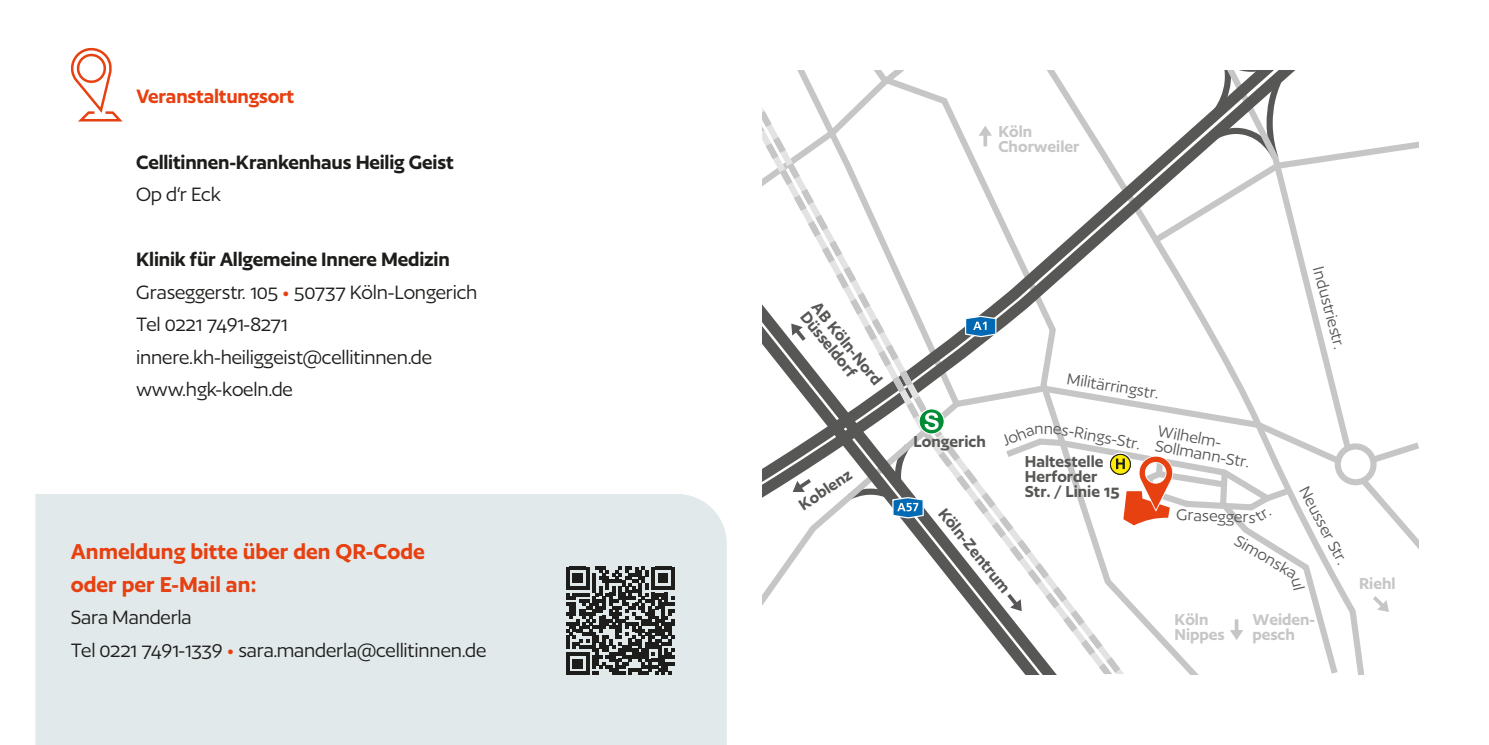
<style>
.page{position:relative;width:1489px;height:745px;background:#fff}
.page>*{position:absolute;margin:0;border:0;box-sizing:border-box;transform-origin:0 0}
.t1{font:600 25px/32.5px "Author";color:#e74011}
.t2{font:22.5px/32.5px "Author";letter-spacing:-.01em;color:#1d1d1b}
.t3{font:600 22.5px "Author";letter-spacing:-.01em;color:#1d1d1b}
.t4{font:600 22.5px "Author";letter-spacing:-.01em;color:#e74011}
.t5{font:18.5px/14.8px "Author Variable";color:#575756}
.t6{font:600 18.5px/14.8px "Author Variable";color:#575756}
.t7{font:600 18.5px/14.8px "Author Variable";color:#c6c6c6}
.s1{font-weight:600}
.s2{color:#e74011}
</style>
<div class="page">
<svg style="left:1047px;top:71px;width:266px;height:314px"></svg>
<svg style="left:1154px;top:71px;width:263px;height:171px"></svg>
<svg style="left:1047px;top:111px;width:73px;height:274px"></svg>
<svg style="left:762px;top:71px;width:198px;height:55px"></svg>
<svg style="left:762px;top:126px;width:349px;height:480px"></svg>
<svg style="left:70px;top:47px;width:53px;height:75px"></svg>
<div style="left:35px;top:494px;width:691px;height:250px;background:#e2e9ea"></div>
<svg style="left:566px;top:566px;width:108px;height:108px;background:#656867"></svg>
<svg style="left:848px;top:389px;width:569px;height:284px"></svg>
<p class="t4" style="left:136px;top:85px;width:160px">Veranstaltungsort</p>
<p class="t3" style="left:136px;top:150px;width:319px">Cellitinnen-Krankenhaus Heilig Geist</p>
<p class="t2" style="left:136px;top:178px;width:87px">Op d‘r Eck</p>
<p class="t2" style="left:136px;top:243px;width:343px"><span class="s1">Klinik für Allgemeine Innere Medizin<br></span>Graseggerstr. 105 <span class="s2">•</span> 50737 Köln-Longerich<br>Tel 0221 7491-8271 innere.kh-heiliggeist@cellitinnen.de www.hgk-koeln.de</p>
<p class="t1" style="left:71px;top:534px;width:355px">Anmeldung bitte über den QR-Code oder per E-Mail an:</p>
<p class="t2" style="left:71px;top:600px;width:417px">Sara Manderla<br>Tel 0221 7491-1339 <span class="s2">•</span> sara.manderla@cellitinnen.de</p>
<p class="t7" style="left:998px;top:124px;width:83px">Köln<br>Chorweiler</p>
<p class="t6" style="left:821px;top:299px;width:103px;rotate:51deg">AB Köln-Nord<br>Düsseldorf</p>
<p class="t6" style="left:796px;top:499px;width:62px;rotate:-34deg">Koblenz</p>
<p class="t5" style="left:1068px;top:370px;width:95px;rotate:9deg">Militärringstr.</p>
<p class="t5" style="left:1325px;top:265px;width:86px;rotate:75deg">Industriestr.</p>
<p class="t6" style="left:913px;top:433px;width:74px">Longerich</p>
<p class="t5" style="left:1000px;top:434px;width:34px;rotate:-22deg">Joha</p>
<p class="t5" style="left:1063px;top:421px;width:81px;rotate:11deg">s-Rings-Str.</p>
<p class="t6" style="left:1024px;top:454px;width:96px">Haltestelle<br>Herforder<br>Str. / Linie 15</p>
<p class="t6" style="left:947px;top:505px;width:105px;rotate:51deg">Köln-Zentrum</p>
<p class="t5" style="left:1159px;top:423px;width:97px;rotate:10deg">Wilhelm-<br>Sollmann-Str.</p>
<p class="t5" style="left:1310px;top:483px;width:87px;rotate:62deg">Neusser Str.</p>
<p class="t5" style="left:1176px;top:506px;width:81px;rotate:2deg">Graseggers</p>
<p class="t5" style="left:1239px;top:532px;width:71px;rotate:31deg">Simonska</p>
<p class="t7" style="left:1174px;top:611px;width:52px">Köln<br>Nippes</p>
<p class="t7" style="left:1252px;top:611px;width:64px">Weiden&shy;pesch</p>
<p class="t7" style="left:1358px;top:575px;width:38px">Riehl</p>
</div>
